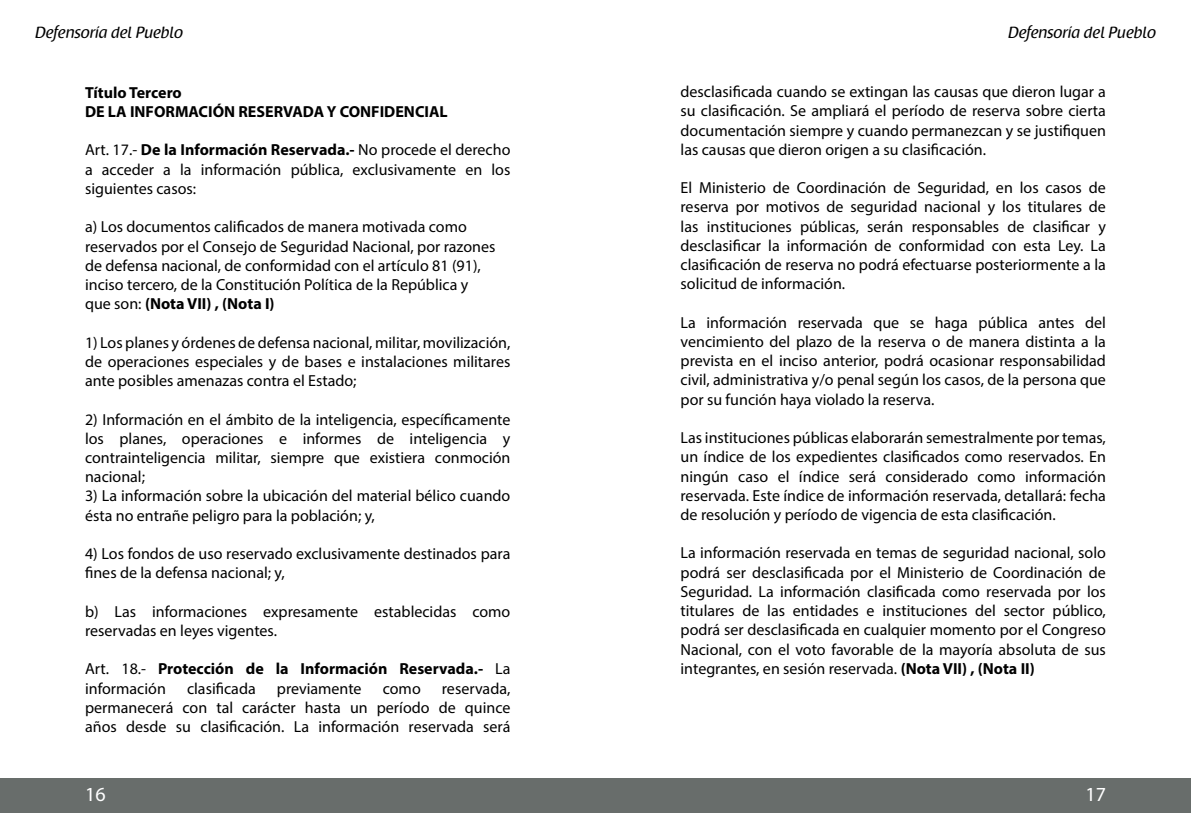
<style>
.page{position:relative;width:1191px;height:823px;background:#fff}
.page>*{position:absolute;margin:0;border:0;box-sizing:border-box;transform-origin:0 0}
.t1{font:20px "Myriad Pro";color:#fff}
.t2{font:16px/19.2px "Myriad Pro";color:#000;text-align:justify}
.t3{font:700 16px/19.2px "Myriad Pro";color:#000}
.t4{font:16px "Raspoutine Classic";color:#000}
.s1{font-weight:700}
.s2{font-weight:400}
</style>
<div class="page">
<div style="left:0;top:778px;width:1191px;height:34px;background:#686d6b"></div>
<p class="t4" style="left:35px;top:24px;width:149px">Defensoría del Pueblo</p>
<p class="t4" style="left:1008px;top:24px;width:149px">Defensoría del Pueblo</p>
<p class="t3" style="left:85px;top:82px;width:364px">Título Tercero<br>DE LA INFORMACIÓN RESERVADA Y CONFIDENCIAL</p>
<p class="t2" style="left:85px;top:140px;width:427px">Art. 17.- <span class="s1">De la Información Reservada.-</span> No procede el derecho a acceder a la información pública, exclusivamente en los siguientes casos:</p>
<p class="t2" style="left:85px;top:217px;width:412px;text-align:left">a) Los documentos calificados de manera motivada como reservados por el Consejo de Seguridad Nacional, por razones de defensa nacional, de conformidad con el artículo 81 (91), inciso tercero, de la Constitución Política de la República y que son: <span class="s1">(Nota VII) , (Nota I)</span></p>
<p class="t2" style="left:85px;top:332px;width:427px">1) Los planes y órdenes de defensa nacional, militar, movilización, de operaciones especiales y de bases e instalaciones militares ante posibles amenazas contra el Estado;</p>
<p class="t2" style="left:85px;top:409px;width:427px">2) Información en el ámbito de la inteligencia, específicamente los planes, operaciones e informes de inteligencia y contrainteligencia militar, siempre que existiera conmoción nacional;</p>
<p class="t2" style="left:85px;top:486px;width:427px">3) La información sobre la ubicación del material bélico cuando ésta no entrañe peligro para la población; y,</p>
<p class="t2" style="left:85px;top:543px;width:427px">4) Los fondos de uso reservado exclusivamente destinados para fines de la defensa nacional; y,</p>
<p class="t2" style="left:85px;top:601px;width:427px">b) Las informaciones expresamente establecidas como reservadas en leyes vigentes.</p>
<p class="t3" style="left:85px;top:658px;width:427px"><span class="s2">Art. 18.-</span> Protección de la Información Reservada.- <span class="s2">La información</span></p>
<p class="t2" style="left:187px;top:678px;width:70px">clasificada</p>
<p class="t2" style="left:277px;top:678px;width:86px">previamente</p>
<p class="t2" style="left:383px;top:678px;width:39px">como</p>
<p class="t2" style="left:85px;top:678px;width:427px;text-indent:357px">reservada, permanecerá con tal carácter hasta un período de quince años desde su clasificación. La información reservada será</p>
<p class="t2" style="left:680px;top:82px;width:427px">desclasificada cuando se extingan las causas que dieron lugar a su clasificación. Se ampliará el período de reserva sobre cierta documentación siempre y cuando permanezcan y se justifiquen las causas que dieron origen a su clasificación.</p>
<p class="t2" style="left:680px;top:178px;width:427px">El Ministerio de Coordinación de Seguridad, en los casos de reserva por motivos de seguridad nacional y los titulares de las instituciones públicas, serán responsables de clasificar y desclasificar la información de conformidad con esta Ley. La clasificación de reserva no podrá efectuarse posteriormente a la solicitud de información.</p>
<p class="t2" style="left:680px;top:312px;width:427px">La información reservada que se haga pública antes del vencimiento del plazo de la reserva o de manera distinta a la prevista en el inciso anterior, podrá ocasionar responsabilidad civil, administrativa y/o penal según los casos, de la persona que por su función haya violado la reserva.</p>
<p class="t2" style="left:680px;top:427px;width:427px">Las instituciones públicas elaborarán semestralmente por temas, un índice de los expedientes clasificados como reservados. En ningún caso el índice será considerado como información reservada. Este índice de información reservada, detallará: fecha de resolución y período de vigencia de esta clasificación.</p>
<p class="t2" style="left:680px;top:543px;width:427px">La información reservada en temas de seguridad nacional, solo podrá ser desclasificada por el Ministerio de Coordinación de Seguridad. La información clasificada como reservada por los titulares de las entidades e instituciones del sector público, podrá ser desclasificada en cualquier momento por el Congreso Nacional, con el voto favorable de la mayoría absoluta de sus integrantes, en sesión reservada. <span class="s1">(Nota VII) , (Nota II)</span></p>
<p class="t1" style="left:85px;top:781px;width:22px">16</p>
<p class="t1" style="left:1085px;top:781px;width:22px">17</p>
</div>
